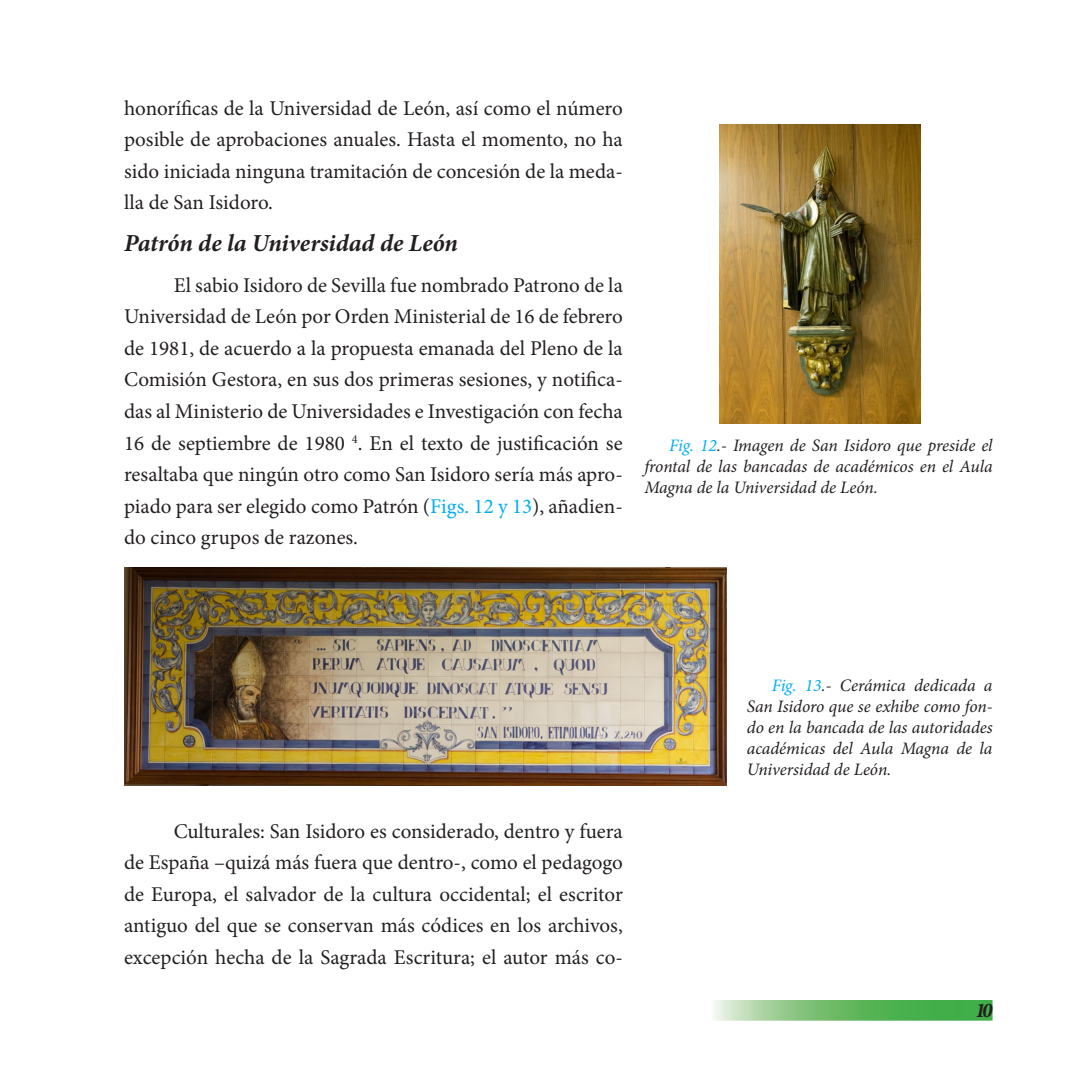
<style>
.page{position:relative;width:1067px;height:1067px;background:#fff}
.page>*{position:absolute;margin:0;border:0;box-sizing:border-box;transform-origin:0 0}
.Estilo_texto_princip{font:italic 700 24.5px "Minion Pro";color:#231f20}
.Estilo_texto_princip-2{font:21px/31.5px "Minion Pro";color:#231f20;text-align:justify}
.t1{font:italic 700 21px "Minion Pro";color:#231f20}
.Estilo_figuras{font:italic 17.5px/21px "Minion Pro";letter-spacing:-.005em;color:#231f20;text-align:justify}
.s1{color:#00aeef}
</style>
<div class="page">
<svg style="left:714px;top:1003px;width:275px;height:14px;background:#73bf72"></svg>
<img style="left:719px;top:124px;width:201px;height:299px">
<img style="left:124px;top:567px;width:602px;height:218px">
<p class="Estilo_texto_princip-2" style="left:124px;top:92px;width:500px">honoríficas de la Universidad de León, así como el número posible de aprobaciones anuales. Hasta el momento, no ha sido iniciada ninguna tramitación de concesión de la meda&shy;lla de San Isidoro.</p>
<p class="Estilo_texto_princip" style="left:124px;top:225px;width:335px">Patrón de la Universidad de León</p>
<p class="Estilo_texto_princip-2" style="left:124px;top:269px;width:500px;text-indent:50px">El sabio Isidoro de Sevilla fue nombrado Patrono de la Universidad de León por Orden Ministerial de 16 de febrero de 1981, de acuerdo a la propuesta emanada del Pleno de la Comisión Gestora, en sus dos primeras sesiones, y notifica&shy;das al Ministerio de Universidades e Investigación con fecha 16 de septiembre de 1980 <sup>4</sup>. En el texto de justificación se resaltaba que ningún otro como San Isidoro sería más apro&shy;piado para ser elegido como Patrón (<span class="s1">Figs. 12 y 13</span>), añadien&shy;do cinco grupos de razones.</p>
<p class="Estilo_figuras" style="left:644px;top:435px;width:350px;text-indent:25px"><span class="s1">Fig. 12</span>.- Imagen de San Isidoro que preside el frontal de las bancadas de académicos en el Aula Magna de la Universidad de León.</p>
<p class="Estilo_texto_princip-2" style="left:124px;top:815px;width:500px;text-indent:50px">Culturales: San Isidoro es considerado, dentro y fuera de España –quizá más fuera que dentro-, como el pedagogo de Europa, el salvador de la cultura occidental; el escritor antiguo del que se conservan más códices en los archivos, excepción hecha de la Sagrada Escritura; el autor más co-</p>
<p class="Estilo_figuras" style="left:747px;top:675px;width:247px;text-indent:25px"><span class="s1">Fig. 13</span>.- Cerámica dedicada a San Isidoro que se exhibe como fon&shy;do en la bancada de las autoridades académicas del Aula Magna de la Universidad de León.</p>
<p class="t1" style="left:975px;top:994px;width:19px">10</p>
</div>
